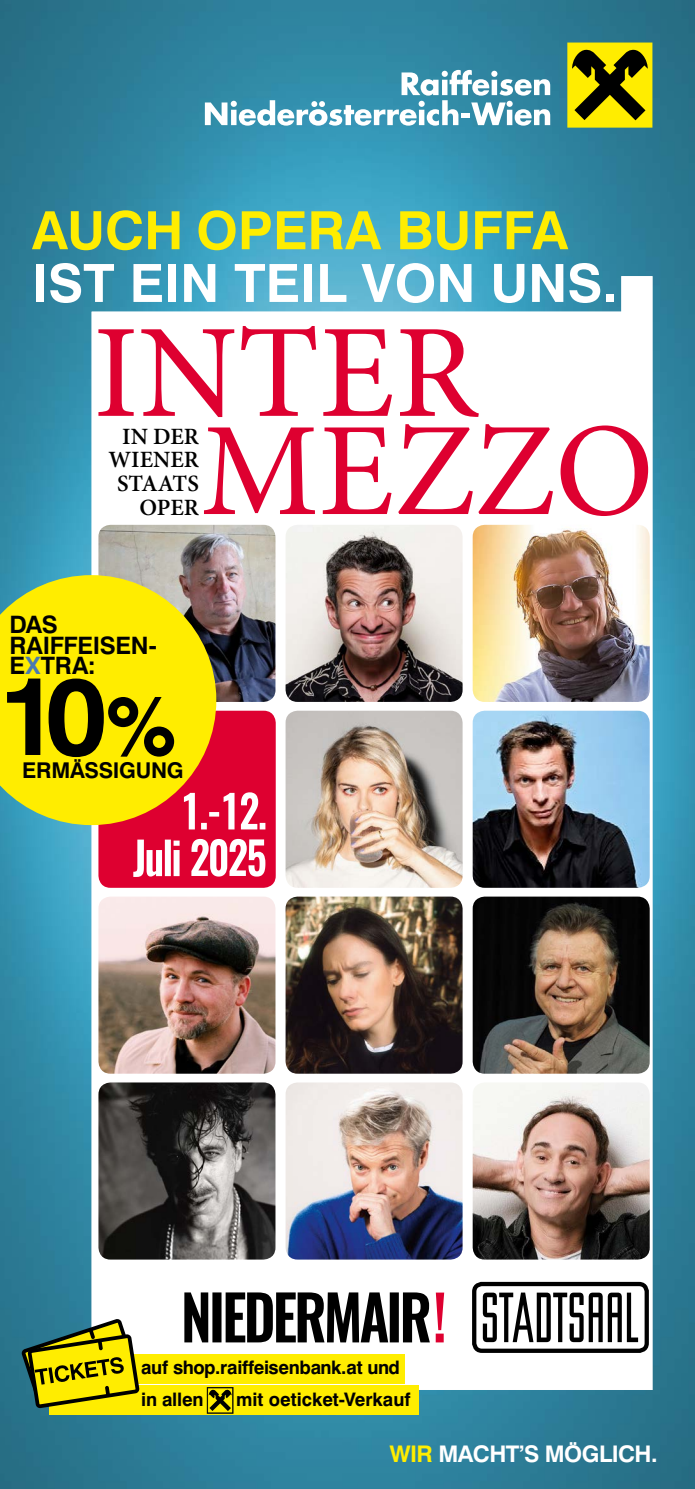
<style>
.page{position:relative;width:695px;height:1489px;background:#fff}
.page>*{position:absolute;margin:0;border:0;box-sizing:border-box;transform-origin:0 0}
.t1{font:700 109.25px "C Lswis 721";color:#000}
.t2{font:700 83px "C Lswis 721";color:#000}
.t3{font:700 52.75px "C Lswis 723";color:#fff}
.t4{font:700 52.75px "C Lswis 723";color:#ffed00}
.t5{font:700 24px/20.5px "C Lswis 721";letter-spacing:-.015em;color:#000}
.t6{font:600 23.25px/23.8px "Minion Pro";color:#000;text-align:right}
.t7{font:700 23px "C Lswis 723";letter-spacing:-.025em;color:#fff}
.t8{font:700 21.75px "C Lswis 721";letter-spacing:-.015em;color:#000}
.t9{font:700 18.5px/32px "C Lswis 721";letter-spacing:-.01em;color:#000}
.s1{color:#497ab0}
.s2{color:#ffed00}
</style>
<div class="page">
<img style="left:0;top:0;width:694px;height:1488px">
<img style="left:92px;top:276px;width:560px;height:1113px">
<svg style="left:0;top:575px;width:216px;height:250px;background:#ecd412"></svg>
<div style="left:567px;top:43px;width:85px;height:85px;background:#ffed00"></div>
<svg style="left:572px;top:49px;width:75px;height:71px"></svg>
<svg style="left:205px;top:70px;width:345px;height:56px"></svg>
<div style="left:49px;top:1353px;width:356px;height:30px;background:#ffed00"></div>
<div style="left:49px;top:1385px;width:370px;height:29px;background:#ffed00"></div>
<svg style="left:207px;top:1387px;width:26px;height:26px"></svg>
<svg style="left:22px;top:1318px;width:117px;height:89px"></svg>
<h3 class="t4" style="left:32px;top:198px;width:538px">AUCH OPERA BUFFA</h3>
<h3 class="t3" style="left:32px;top:251px;width:587px">IST EIN TEIL VON UNS.</h3>
<p class="t6" style="left:108px;top:424px;width:92px">IN DER<br>WIENER<br>STAATS<br>OPER</p>
<p class="t5" style="left:9px;top:614px;width:149px">DAS<br>RAIFFEISEN-<br>E<span class="s1">X</span>TRA:</p>
<h1 class="t1" style="left:-2px;top:649px;width:110px">10</h1>
<p class="t8" style="left:22px;top:757px;width:163px">ERMÄSSIGUNG</p>
<h2 class="t2" style="left:105px;top:675px;width:73px">%</h2>
<p class="t9" style="left:141px;top:1350px;width:260px">auf shop.raiffeisenbank.at und in allen</p>
<p class="t9" style="left:236px;top:1382px;width:176px">mit oeticket-Verkauf</p>
<p class="t7" style="left:389px;top:1439px;width:270px"><span class="s2">WIR</span> MACHT’S MÖGLICH.</p>
</div>
